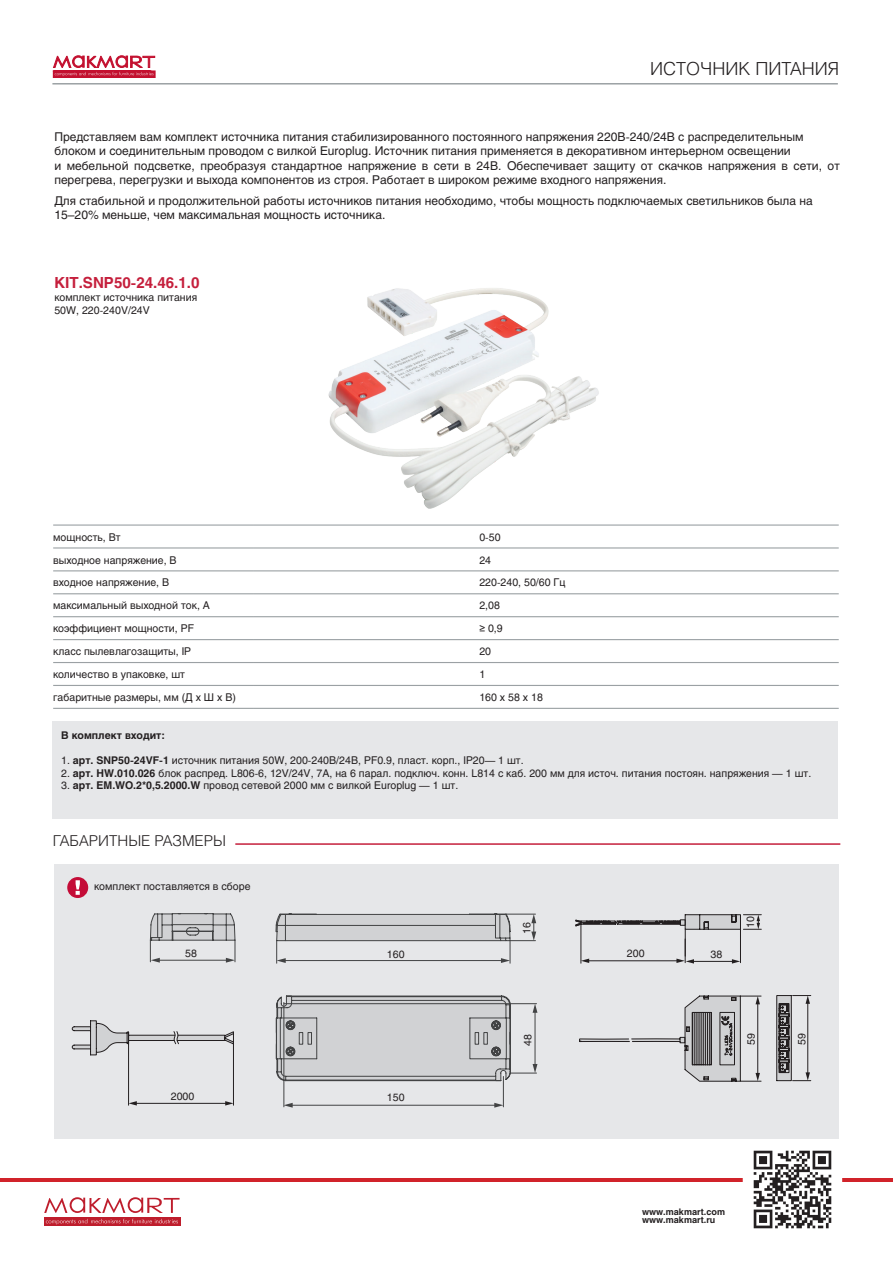
<style>
.page{position:relative;width:893px;height:1263px;background:#fff}
.page>*{position:absolute;margin:0;border:0;box-sizing:border-box;transform-origin:0 0}
.t1{font:300 18px "Helios";color:#231f20}
.t2{font:700 15.15px "Helios";color:#c51f3c}
.t3{font:300 15px "Helios";color:#231f20}
.t4{font:12px/14.4px "Helios";color:#231f20}
.артикулы{font:10.65px/12.6px "Helios";color:#231f20}
.t5{font:10.5px "Helios";color:#231f20}
.t6{font:700 10.5px "Helios";color:#231f20}
.t7{font:700 9px/8.6px "Helios";color:#231f20}
.s1{font-family:"Arial"}
.s2{font-size:10.5px}
.s3{font-weight:700;font-size:10.5px}
.s4{font-weight:700}
</style>
<div class="page">
<hr style="left:0;top:1178px;width:893px;height:3px;background:#d1232a">
<img style="left:746px;top:1150px;width:93px;height:79px">
<div style="left:44px;top:1217px;width:136px;height:9px;background:#be1d2c"></div>
<svg style="left:46px;top:1219px;width:132px;height:5px"></svg>
<svg style="left:44px;top:1197px;width:136px;height:16px"></svg>
<div style="left:53px;top:721px;width:785px;height:98px;background:#e6e7e9"></div>
<div style="left:53px;top:71px;width:102px;height:7px;border:1px solid #c3102f"></div>
<svg style="left:53px;top:56px;width:102px;height:20px"></svg>
<hr style="left:52px;top:83px;width:786px;height:2px;background:#9ba1a4">
<hr style="left:235px;top:843px;width:605px;height:2px;background:#c51f3c">
<hr style="left:53px;top:547px;width:201px;height:1px;background:#9ba1a4">
<hr style="left:254px;top:547px;width:585px;height:1px;background:#9ba1a4">
<hr style="left:53px;top:570px;width:201px;height:1px;background:#9ba1a4">
<hr style="left:254px;top:570px;width:585px;height:1px;background:#9ba1a4">
<hr style="left:53px;top:593px;width:201px;height:1px;background:#9ba1a4">
<hr style="left:254px;top:593px;width:585px;height:1px;background:#9ba1a4">
<hr style="left:53px;top:616px;width:201px;height:1px;background:#9ba1a4">
<hr style="left:254px;top:616px;width:585px;height:1px;background:#9ba1a4">
<hr style="left:53px;top:639px;width:201px;height:1px;background:#9ba1a4">
<hr style="left:254px;top:639px;width:585px;height:1px;background:#9ba1a4">
<hr style="left:53px;top:662px;width:201px;height:1px;background:#9ba1a4">
<hr style="left:254px;top:662px;width:585px;height:1px;background:#9ba1a4">
<hr style="left:53px;top:685px;width:201px;height:1px;background:#9ba1a4">
<hr style="left:254px;top:685px;width:585px;height:1px;background:#9ba1a4">
<hr style="left:53px;top:708px;width:201px;height:1px;background:#9ba1a4">
<hr style="left:254px;top:708px;width:585px;height:1px;background:#9ba1a4">
<hr style="left:53px;top:524px;width:201px;height:2px;background:#9ba1a4">
<hr style="left:254px;top:524px;width:585px;height:2px;background:#9ba1a4">
<img style="left:328px;top:288px;width:271px;height:221px">
<div style="left:54px;top:864px;width:785px;height:274px;background:#e6e7e9"></div>
<svg style="left:72px;top:1020px;width:162px;height:86px"></svg>
<svg style="left:575px;top:914px;width:236px;height:168px"></svg>
<svg style="left:149px;top:913px;width:354px;height:168px"></svg>
<svg style="left:150px;top:914px;width:86px;height:49px"></svg>
<hr style="left:291px;top:1105px;width:205px;height:1px;background:#424344">
<svg style="left:494px;top:1103px;width:9px;height:5px"></svg>
<svg style="left:284px;top:1103px;width:9px;height:5px"></svg>
<hr style="left:503px;top:1076px;width:1px;height:31px;background:#424344">
<hr style="left:283px;top:1002px;width:1px;height:105px;background:#424344">
<svg style="left:276px;top:913px;width:261px;height:167px"></svg>
<div style="left:68px;top:878px;width:19px;height:19px;background:#c40c37;border-radius:50%"></div>
<div style="left:67px;top:877px;width:21px;height:21px;border:2px solid #c40c37;border-radius:50%"></div>
<svg style="left:76px;top:880px;width:4px;height:15px"></svg>
<p class="t1" style="left:650px;top:58px;width:191px">ИСТОЧНИК ПИТАНИЯ</p>
<p class="t4" style="left:54px;top:130px;width:751px">Представляем вам комплект источника питания стабилизированного постоянного напряжения 220В-240/24В с распределительным</p>
<p class="t4" style="left:54px;top:144px;width:738px">блоком и соединительным проводом с вилкой Europlug. Источник питания применяется в декоративном интерьерном освещении</p>
<p class="t4" style="left:54px;top:158px;width:787px">и мебельной подсветке, преобразуя стандартное напряжение в сети в 24В. Обеспечивает защиту от скачков напряжения в сети, от перегрева, перегрузки и выхода компонентов из строя. Работает в широком режиме входного напряжения.</p>
<p class="t4" style="left:54px;top:193px;width:760px">Для стабильной и продолжительной работы источников питания необходимо, чтобы мощность подключаемых светильников была на</p>
<p class="t4" style="left:54px;top:208px;width:333px">15–20% меньше, чем максимальная мощность источника.</p>
<p class="t2" style="left:54px;top:274px;width:147px">KIT.SNP50-24.46.1.0</p>
<p class="артикулы" style="left:54px;top:291px;width:144px">комплект источника питания<br>50W, 220-240V/24V</p>
<p class="артикулы" style="left:53px;top:530px;width:69px">мощность, Вт</p>
<p class="артикулы" style="left:479px;top:530px;width:23px">0-50</p>
<p class="артикулы" style="left:53px;top:553px;width:125px">выходное напряжение, В</p>
<p class="артикулы" style="left:479px;top:553px;width:13px">24</p>
<p class="артикулы" style="left:53px;top:576px;width:117px">входное напряжение, В</p>
<p class="артикулы" style="left:479px;top:576px;width:88px">220-240, 50/60 Гц</p>
<p class="артикулы" style="left:53px;top:599px;width:158px">максимальный выходной ток, А</p>
<p class="артикулы" style="left:479px;top:599px;width:22px">2,08</p>
<p class="артикулы" style="left:53px;top:622px;width:142px">коэффициент мощности, PF</p>
<p class="артикулы" style="left:479px;top:622px;width:25px"><span class="s1">≥</span> 0,9</p>
<p class="артикулы" style="left:53px;top:645px;width:140px">класс пылевлагозащиты, IP</p>
<p class="артикулы" style="left:479px;top:645px;width:13px">20</p>
<p class="артикулы" style="left:53px;top:668px;width:133px">количество в упаковке, шт</p>
<p class="артикулы" style="left:479px;top:668px;width:7px">1</p>
<p class="артикулы" style="left:53px;top:691px;width:184px">габаритные размеры, мм (Д х Ш х В)</p>
<p class="артикулы" style="left:479px;top:691px;width:65px">160 х 58 х 18</p>
<p class="t6" style="left:61px;top:729px;width:105px">В комплект входит:</p>
<p class="артикулы" style="left:61px;top:754px;width:464px"><span class="s2">1.</span> <span class="s3">а</span><span class="s4">рт.</span> <span class="s3">SNP50-24VF-1</span> источник питания 50W, 200-240В/24В, PF0.9, пласт. корп., IP20<span class="s2">— 1 шт.</span></p>
<p class="артикулы" style="left:61px;top:766px;width:752px"><span class="s2">2.</span> <span class="s4">арт. HW.010.026</span> блок распред. L806-6, 12V/24V, 7А, на 6 парал. подключ. конн. L814 с каб. 200 мм для источ. питания постоян. напряжения <span class="s2">— 1 шт.</span></p>
<p class="артикулы" style="left:61px;top:779px;width:399px"><span class="s2">3.</span> <span class="s4">арт. EM.WO.2*0,5.2000.W</span> провод сетевой 2000 мм с вилкой Europlug <span class="s2">— 1 шт.</span></p>
<p class="t3" style="left:53px;top:831px;width:175px">ГАБАРИТНЫЕ РАЗМЕРЫ</p>
<p class="артикулы" style="left:94px;top:880px;width:158px">комплект поставляется в сборе</p>
<p class="t5" style="left:521px;top:934px;width:13px;rotate:-90deg">16</p>
<p class="t5" style="left:185px;top:947px;width:13px">58</p>
<p class="t5" style="left:627px;top:947px;width:19px">200</p>
<p class="t5" style="left:711px;top:948px;width:13px">38</p>
<p class="t5" style="left:387px;top:948px;width:19px">160</p>
<p class="t5" style="left:744px;top:928px;width:13px;rotate:-90deg">10</p>
<p class="t5" style="left:171px;top:1090px;width:25px">2000</p>
<p class="t5" style="left:387px;top:1091px;width:19px">150</p>
<p class="t5" style="left:522px;top:1046px;width:13px;rotate:-90deg">48</p>
<p class="t5" style="left:745px;top:1045px;width:13px;rotate:-90deg">59</p>
<p class="t5" style="left:795px;top:1045px;width:13px;rotate:-90deg">59</p>
<p class="t7" style="left:642px;top:1207px;width:84px">www.makmart.com www.makmart.ru</p>
</div>
